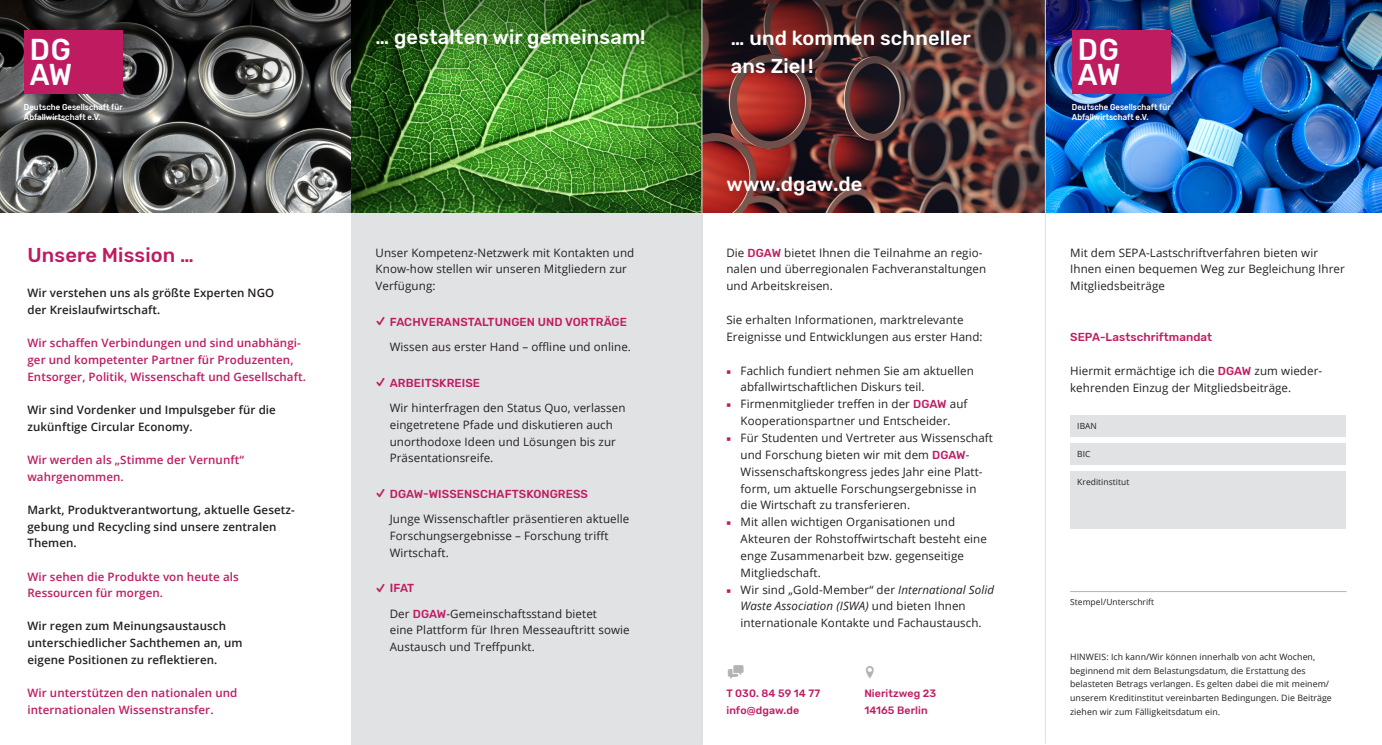
<style>
.page{position:relative;width:1382px;height:745px;background:#fff}
.page>*{position:absolute;margin:0;border:0;box-sizing:border-box;transform-origin:0 0}
.t1{font:500 30px "Rubik";color:#fff;scale:.95 1}
.t2{font:500 20px "Rubik";letter-spacing:.01em;color:#fff}
.t3{font:500 20px "Rubik";letter-spacing:.01em;color:#bf1b61}
.t4{font:11.5px/16.9px "Open Sans";letter-spacing:.01em;color:#231f20}
.t5{font:600 11.5px/16.9px "Open Sans";letter-spacing:.01em;color:#231f20}
.t6{font:600 11.5px/16.9px "Open Sans";letter-spacing:.01em;color:#bf1b61}
.t7{font:500 11.5px "Rubik";letter-spacing:.01em;color:#bf1b61}
.t8{font:500 10.62px "Rubik";letter-spacing:.01em;color:#bf1b61}
.t9{font:8.75px/13.8px "Open Sans";letter-spacing:.01em;color:#231f20}
.t10{font:500 8.5px "Rubik";letter-spacing:.005em;color:#fff;scale:.91 1}
.t11{font:8.5px "Open Sans";letter-spacing:.01em;color:#231f20}
.s1{font-family:"Entypo";font-weight:400;font-size:23.75px}
.s2{font-size:11.88px}
.s3{font-family:"Rubik";font-weight:500;color:#bf1b61}
.s4{font-family:"Entypo";color:#bf1b61}
.s5{font-style:italic}
</style>
<div class="page">
<img style="left:0;top:82px;width:351px;height:131px">
<div style="left:351px;top:0;width:351px;height:744px;background:#e1e2e4"></div>
<img style="left:351px;top:82px;width:351px;height:131px">
<svg style="left:703px;top:82px;width:342px;height:131px;background:#613230"></svg>
<img style="left:1046px;top:82px;width:336px;height:131px">
<img style="left:0;top:0;width:1382px;height:82px">
<hr style="left:702px;top:0;width:1px;height:743px;background:#dcdddf">
<hr style="left:1045px;top:0;width:1px;height:743px;background:#dcdddf">
<div style="left:24px;top:30px;width:99px;height:63px;background:#bf1b61"></div>
<div style="left:1070px;top:415px;width:276px;height:21px;background:#e1e2e4"></div>
<div style="left:1070px;top:443px;width:276px;height:21px;background:#e1e2e4"></div>
<div style="left:1070px;top:471px;width:276px;height:22px;background:#e1e2e4"></div>
<div style="left:1070px;top:493px;width:276px;height:35px;background:#e1e2e4"></div>
<hr style="left:1070px;top:591px;width:276px;height:1px;background:#b2b3b7">
<div style="left:1072px;top:30px;width:99px;height:63px;background:#bf1b61"></div>
<p class="t1" style="left:30px;top:32px;width:45px">DG</p>
<p class="t1" style="left:30px;top:57px;width:46px">AW</p>
<p class="t10" style="left:24px;top:102px;width:110px">Deutsche Gesellschaft für</p>
<p class="t10" style="left:24px;top:112px;width:86px">Abfallwirtschaft e.V.</p>
<p class="t3" style="left:27px;top:244px;width:168px">Unsere Mission …</p>
<p class="t5" style="left:27px;top:284px;width:248px">Wir verstehen uns als größte Experten NGO</p>
<p class="t5" style="left:27px;top:301px;width:134px">der Kreislaufwirtschaft.</p>
<p class="t6" style="left:27px;top:334px;width:280px">Wir schaffen Verbindungen und sind unabhängi&shy;ger und kompetenter Partner für Produzenten,<br>Entsorger, Politik, Wissenschaft und Gesellschaft.</p>
<p class="t5" style="left:27px;top:400px;width:250px">Wir sind Vordenker und Impulsgeber für die</p>
<p class="t5" style="left:27px;top:417px;width:167px">zukünftige Circular Economy.</p>
<p class="t6" style="left:27px;top:450px;width:218px">Wir werden als „Stimme der Vernunft“</p>
<p class="t6" style="left:27px;top:467px;width:98px">wahrgenommen.</p>
<p class="t5" style="left:27px;top:500px;width:269px">Markt, Produktverantwortung, aktuelle Gesetz&shy;gebung und Recycling sind unsere zentralen<br>Themen.</p>
<p class="t6" style="left:27px;top:567px;width:213px">Wir sehen die Produkte von heute als</p>
<p class="t6" style="left:27px;top:584px;width:137px">Ressourcen für morgen.</p>
<p class="t5" style="left:27px;top:617px;width:200px">Wir regen zum Meinungsaustausch</p>
<p class="t5" style="left:27px;top:634px;width:217px">unterschiedlicher Sachthemen an, um</p>
<p class="t5" style="left:27px;top:651px;width:191px">eigene Positionen zu reflektieren.</p>
<p class="t6" style="left:27px;top:684px;width:212px">Wir unterstützen den nationalen und</p>
<p class="t6" style="left:27px;top:700px;width:188px">internationalen Wissenstransfer.</p>
<p class="t2" style="left:376px;top:26px;width:271px">… gestalten wir gemeinsam!</p>
<p class="t4" style="left:376px;top:243px;width:260px">Unser Kompetenz-Netzwerk mit Kontakten und</p>
<p class="t4" style="left:376px;top:260px;width:253px">Know-how stellen wir unseren Mitgliedern zur</p>
<p class="t4" style="left:376px;top:277px;width:61px">Verfügung:</p>
<p class="t7" style="left:376px;top:315px;width:253px"><span class="s1">✓</span> FACHVERANSTALTUNGEN UND VORTRÄGE</p>
<p class="t4" style="left:390px;top:338px;width:243px">Wissen aus erster Hand – offline und online.</p>
<p class="t7" style="left:376px;top:375px;width:106px"><span class="s1">✓</span> ARBEITSKREISE</p>
<p class="t4" style="left:390px;top:398px;width:237px">Wir hinterfragen den Status Quo, verlassen eingetretene Pfade und diskutieren auch unorthodoxe Ideen und Lösungen bis zur Präsentationsreife.</p>
<p class="t7" style="left:376px;top:487px;width:214px"><span class="s1">✓</span> DGAW-WISSENSCHAFTSKONGRESS</p>
<p class="t4" style="left:390px;top:510px;width:241px">Junge Wissenschaftler präsentieren aktuelle<br>Forschungsergebnisse – Forschung trifft<br>Wirtschaft.</p>
<p class="t7" style="left:376px;top:581px;width:40px"><span class="s1">✓</span> <span class="s2">I</span>FAT</p>
<p class="t4" style="left:390px;top:604px;width:241px">Der <span class="s3">DGAW</span>-Gemeinschaftsstand bietet<br>eine Plattform für Ihren Messeauftritt sowie<br>Austausch und Treffpunkt.</p>
<p class="t2" style="left:731px;top:27px;width:241px">… und kommen schneller</p>
<p class="t2" style="left:731px;top:54px;width:84px">ans Ziel!</p>
<p class="t2" style="left:726px;top:173px;width:138px">www.dgaw.de</p>
<p class="t4" style="left:726px;top:243px;width:261px">Die <span class="s3">DGAW</span> bietet Ihnen die Teilnahme an regio&shy;nalen und überregionalen Fachveranstaltungen und Arbeitskreisen.</p>
<p class="t4" style="left:726px;top:311px;width:239px">Sie erhalten Informationen, marktrelevante</p>
<p class="t4" style="left:726px;top:328px;width:258px">Ereignisse und Entwicklungen aus erster Hand:</p>
<p class="t4" style="left:741px;top:361px;width:235px;text-indent:-14px"><span class="s4">■</span> Fachlich fundiert nehmen Sie am aktuellen abfallwirtschaftlichen Diskurs teil.</p>
<p class="t4" style="left:726px;top:395px;width:243px;text-align:center"><span class="s4">■</span> Firmenmitglieder treffen in der <span class="s3">DGAW</span> auf<br>Kooperationspartner und Entscheider.</p>
<p class="t4" style="left:741px;top:429px;width:254px;text-indent:-14px"><span class="s4">■</span> Für Studenten und Vertreter aus Wissenschaft und Forschung bieten wir mit dem <span class="s3">DGAW</span>-Wissenschaftskongress jedes Jahr eine Platt&shy;form, um aktuelle Forschungsergebnisse in die Wirtschaft zu transferieren.</p>
<p class="t4" style="left:741px;top:513px;width:248px;text-indent:-14px"><span class="s4">■</span> Mit allen wichtigen Organisationen und Akteuren der Rohstoffwirtschaft besteht eine enge Zusammenarbeit bzw. gegenseitige Mitgliedschaft.</p>
<p class="t4" style="left:741px;top:580px;width:255px;text-indent:-14px"><span class="s4">■</span> Wir sind „Gold-Member“ der <span class="s5">International Solid<br>Waste Association (ISWA)</span> und bieten Ihnen internationale Kontakte und Fachaustausch.</p>
<p class="t8" style="left:726px;top:686px;width:95px">T 030. 84 59 14 77</p>
<p class="t8" style="left:726px;top:704px;width:74px">info@dgaw.de</p>
<p class="t8" style="left:864px;top:686px;width:73px">Nieritzweg 23</p>
<p class="t8" style="left:864px;top:704px;width:65px">14165 Berlin</p>
<p class="t1" style="left:1078px;top:32px;width:45px">DG</p>
<p class="t1" style="left:1078px;top:57px;width:46px">AW</p>
<p class="t10" style="left:1072px;top:102px;width:110px">Deutsche Gesellschaft für</p>
<p class="t10" style="left:1072px;top:112px;width:86px">Abfallwirtschaft e.V.</p>
<p class="t4" style="left:1070px;top:243px;width:276px">Mit dem SEPA-Lastschriftverfahren bieten wir<br>Ihnen einen bequemen Weg zur Begleichung Ihrer<br>Mitgliedsbeiträge</p>
<p class="t7" style="left:1070px;top:330px;width:144px">SEPA-Lastschriftmandat</p>
<p class="t4" style="left:1070px;top:361px;width:254px;line-height:17.8px">Hiermit ermächtige ich die <span class="s3">DGAW</span> zum wieder&shy;kehrenden Einzug der Mitgliedsbeiträge.</p>
<p class="t11" style="left:1077px;top:419px;width:21px">IBAN</p>
<p class="t11" style="left:1077px;top:448px;width:15px">BIC</p>
<p class="t11" style="left:1077px;top:476px;width:54px">Kreditinstitut</p>
<p class="t11" style="left:1070px;top:595px;width:86px">Stempel/Unterschrift</p>
<p class="t9" style="left:1070px;top:649px;width:263px">HINWEIS: Ich kann/Wir können innerhalb von acht Wochen, beginnend mit dem Belastungsdatum, die Erstattung des belasteten Betrags verlangen. Es gelten dabei die mit meinem/ unserem Kreditinstitut vereinbarten Bedingungen. Die Beiträge ziehen wir zum Fälligkeitsdatum ein.</p>
</div>
